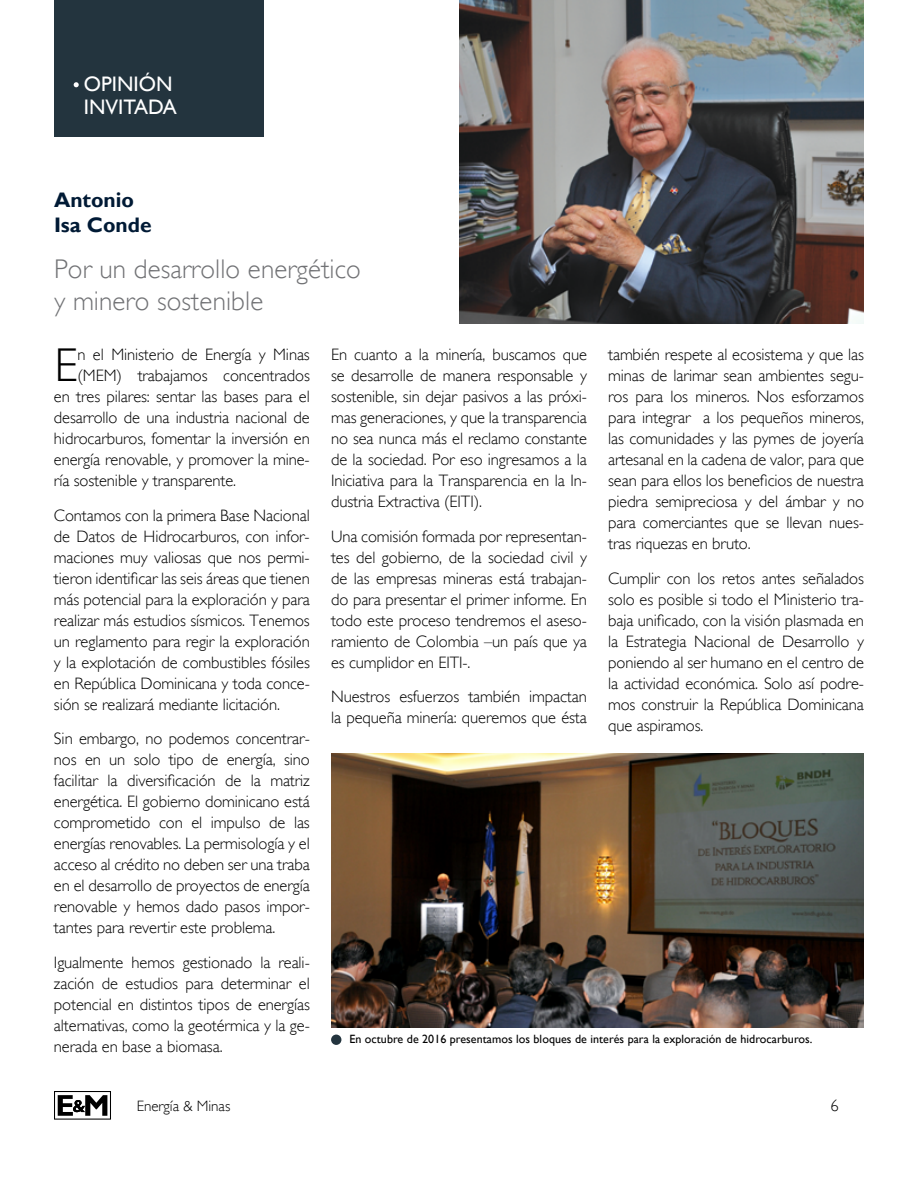
<style>
.page{position:relative;width:918px;height:1188px;background:#fff}
.page>*{position:absolute;margin:0;border:0;box-sizing:border-box;transform-origin:0 0}
.t1{font:300 47.4px "Gill Sans";color:#000}
.t2{font:300 27px/32.4px "Gill Sans";letter-spacing:.005em;color:#717275}
.t3{font:21px/22.6px "Gill Sans";color:#fff}
.t4{font:700 21px/25.2px "Gill Sans";color:#001a35}
.t5{font:300 16.5px/21px "Gill Sans";letter-spacing:-.005em;color:#000;text-align:justify}
.t6{font:300 15px "Gill Sans";color:#000}
.t7{font:12px "Gill Sans";letter-spacing:.005em;color:#000}
</style>
<div class="page">
<svg style="left:54px;top:1091px;width:57px;height:29px"></svg>
<img style="left:459px;top:0;width:405px;height:324px">
<hr style="left:917px;top:0;width:1px;height:725px;background:#39782c">
<div style="left:54px;top:0;width:210px;height:136px;background:#23343e"></div>
<svg style="left:74px;top:82px;width:5px;height:5px"></svg>
<img style="left:331px;top:753px;width:533px;height:275px">
<div style="left:331px;top:1035px;width:10px;height:10px;background:#23343e;border-radius:50%"></div>
<p class="t3" style="left:84px;top:73px;width:94px">OPINIÓN<br>INVITADA</p>
<p class="t4" style="left:54px;top:187px;width:99px">Antonio<br>Isa Conde</p>
<h2 class="t2" style="left:54px;top:253px;width:308px">Por un desarrollo energético y minero sostenible</h2>
<h1 class="t1" style="left:54px;top:337px;width:25px">E</h1>
<p class="t5" style="left:77px;top:344px;width:234px">n el Ministerio de Energía y Minas</p>
<p class="t5" style="left:77px;top:365px;width:234px">(MEM) trabajamos concentrados</p>
<p class="t5" style="left:54px;top:386px;width:257px">en tres pilares: sentar las bases para el</p>
<p class="t5" style="left:54px;top:407px;width:257px">desarrollo de una industria nacional de</p>
<p class="t5" style="left:54px;top:428px;width:257px">hidrocarburos, fomentar la inversión en</p>
<p class="t5" style="left:54px;top:449px;width:257px">energía renovable, y promover la mine-</p>
<p class="t5" style="left:54px;top:470px;width:184px">ría sostenible y transparente.</p>
<p class="t5" style="left:54px;top:504px;width:257px">Contamos con la primera Base Nacional de Datos de Hidrocarburos, con infor&shy;maciones muy valiosas que nos permi&shy;tieron identificar las seis áreas que tienen más potencial para la exploración y para realizar más estudios sísmicos. Tenemos un reglamento para regir la exploración y la explotación de combustibles fósiles en República Dominicana y toda conce&shy;sión se realizará mediante licitación.</p>
<p class="t5" style="left:54px;top:728px;width:257px">Sin embargo, no podemos concentrar&shy;nos en un solo tipo de energía, sino facilitar la diversificación de la matriz energética. El gobierno dominicano está comprometido con el impulso de las energías renovables. La permisología y el acceso al crédito no deben ser una traba en el desarrollo de proyectos de energía renovable y hemos dado pasos impor&shy;tantes para revertir este problema.</p>
<p class="t5" style="left:54px;top:952px;width:257px">Igualmente hemos gestionado la reali&shy;zación de estudios para determinar el potencial en distintos tipos de energías alternativas, como la geotérmica y la ge&shy;nerada en base a biomasa.</p>
<p class="t5" style="left:331px;top:344px;width:257px">En cuanto a la minería, buscamos que se desarrolle de manera responsable y sostenible, sin dejar pasivos a las próxi&shy;mas generaciones, y que la transparencia no sea nunca más el reclamo constante de la sociedad. Por eso ingresamos a la Iniciativa para la Transparencia en la In&shy;dustria Extractiva (EITI).</p>
<p class="t5" style="left:331px;top:526px;width:257px">Una comisión formada por representan&shy;tes del gobierno, de la sociedad civil y de las empresas mineras está trabajan&shy;do para presentar el primer informe. En todo este proceso tendremos el aseso&shy;ramiento de Colombia –un país que ya es cumplidor en EITI-.</p>
<p class="t5" style="left:331px;top:686px;width:257px">Nuestros esfuerzos también impactan la pequeña minería: queremos que ésta</p>
<p class="t5" style="left:608px;top:344px;width:257px">también respete al ecosistema y que las minas de larimar sean ambientes segu&shy;ros para los mineros. Nos esforzamos para integrar a los pequeños mineros, las comunidades y las pymes de joyería artesanal en la cadena de valor, para que sean para ellos los beneficios de nuestra piedra semipreciosa y del ámbar y no para comerciantes que se llevan nues&shy;tras riquezas en bruto.</p>
<p class="t5" style="left:608px;top:568px;width:257px">Cumplir con los retos antes señalados solo es posible si todo el Ministerio tra&shy;baja unificado, con la visión plasmada en la Estrategia Nacional de Desarrollo y poniendo al ser humano en el centro de la actividad económica. Solo así podre&shy;mos construir la República Dominicana que aspiramos.</p>
<p class="t7" style="left:349px;top:1032px;width:465px">En octubre de 2016 presentamos los bloques de interés para la exploración de hidrocarburos.</p>
<p class="t6" style="left:137px;top:1097px;width:95px">Energía &amp; Minas</p>
<p class="t5" style="left:831px;top:1095px;width:10px">6</p>
</div>
